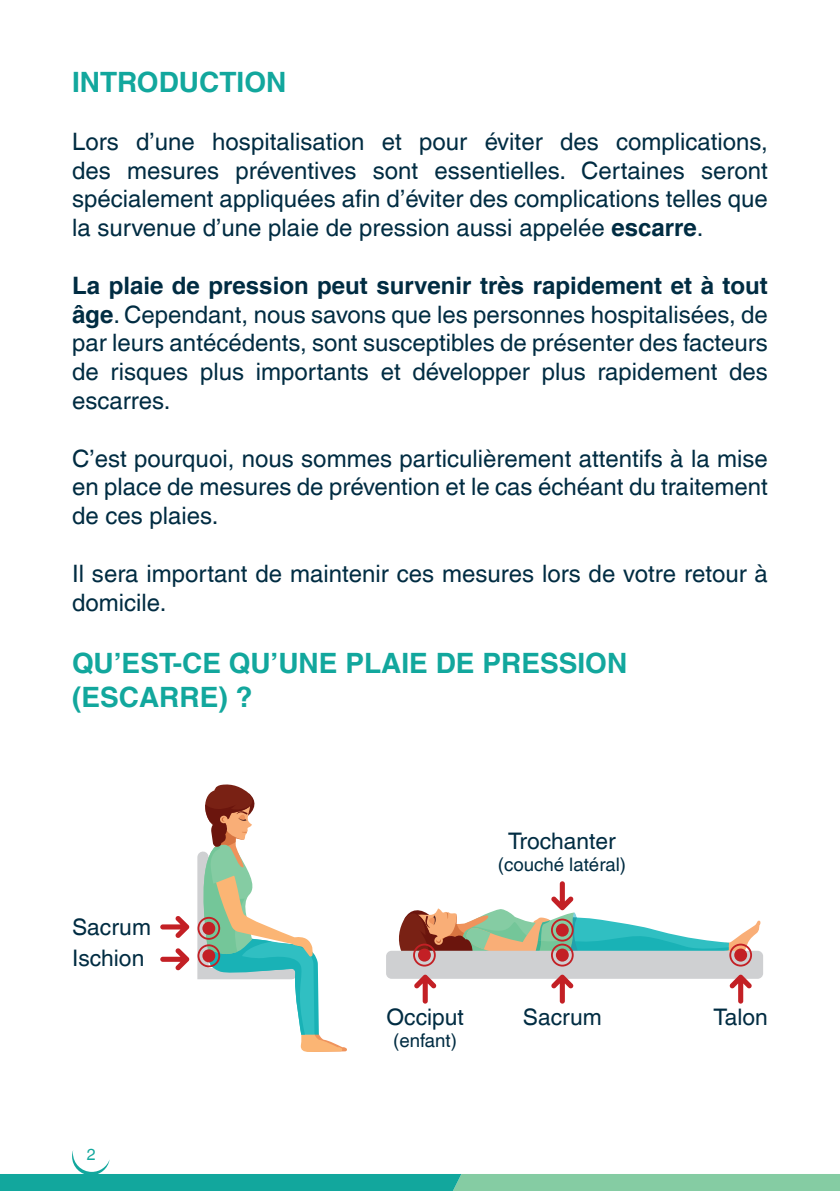
<style>
.page{position:relative;width:840px;height:1191px;background:#fff}
.page>*{position:absolute;margin:0;border:0;box-sizing:border-box;transform-origin:0 0}
.t1{font:700 28px/33.6px "Helvetica LT Com";color:#12a79d}
.t2{font:24px/28.8px "Helvetica LT Com";color:#002c42;text-align:justify}
.t3{font:22.8px "Helvetica LT Com";color:#002c42}
.t4{font:18.6px "Helvetica LT Com";color:#002c42}
.t5{font:16px "Helvetica LT Com";color:#12a79d}
.s1{font-weight:700}
</style>
<div class="page">
<svg style="left:0;top:1150px;width:839px;height:41px"></svg>
<div style="left:386px;top:950px;width:376px;height:28px;background:#cfd0d2;border-radius:5px"></div>
<svg style="left:396px;top:881px;width:364px;height:122px"></svg>
<svg style="left:160px;top:784px;width:187px;height:268px"></svg>
<p class="t1" style="left:72px;top:66px;width:216px">INTRODUCTION</p>
<p class="t2" style="left:72px;top:127px;width:697px">Lors d’une hospitalisation et pour éviter des complications, des mesures préventives sont essentielles. Certaines seront spécialement appliquées afin d’éviter des complications telles que la survenue d’une plaie de pression aussi appelée <span class="s1">escarre</span>.</p>
<p class="t2" style="left:72px;top:271px;width:697px"><span class="s1">La plaie de pression peut survenir très rapidement et à tout âge</span>. Cependant, nous savons que les personnes hospitalisées, de par leurs antécédents, sont susceptibles de présenter des facteurs de risques plus importants et développer plus rapidement des escarres.</p>
<p class="t2" style="left:72px;top:444px;width:697px">C’est pourquoi, nous sommes particulièrement attentifs à la mise en place de mesures de prévention et le cas échéant du traitement de ces plaies.</p>
<p class="t2" style="left:72px;top:559px;width:697px">Il sera important de maintenir ces mesures lors de votre retour à domicile.</p>
<p class="t1" style="left:72px;top:646px;width:556px">QU’EST-CE QU’UNE PLAIE DE PRESSION (ESCARRE) ?</p>
<p class="t3" style="left:72px;top:914px;width:80px">Sacrum</p>
<p class="t3" style="left:72px;top:944px;width:74px">Ischion</p>
<p class="t5" style="left:87px;top:1145px;width:10px">2</p>
<p class="t3" style="left:508px;top:827px;width:109px">Trochanter</p>
<p class="t4" style="left:497px;top:854px;width:130px">(couché latéral)</p>
<p class="t3" style="left:386px;top:1003px;width:79px">Occiput</p>
<p class="t4" style="left:393px;top:1030px;width:65px">(enfant)</p>
<p class="t3" style="left:522px;top:1003px;width:80px">Sacrum</p>
<p class="t3" style="left:713px;top:1003px;width:56px">Talon</p>
</div>
